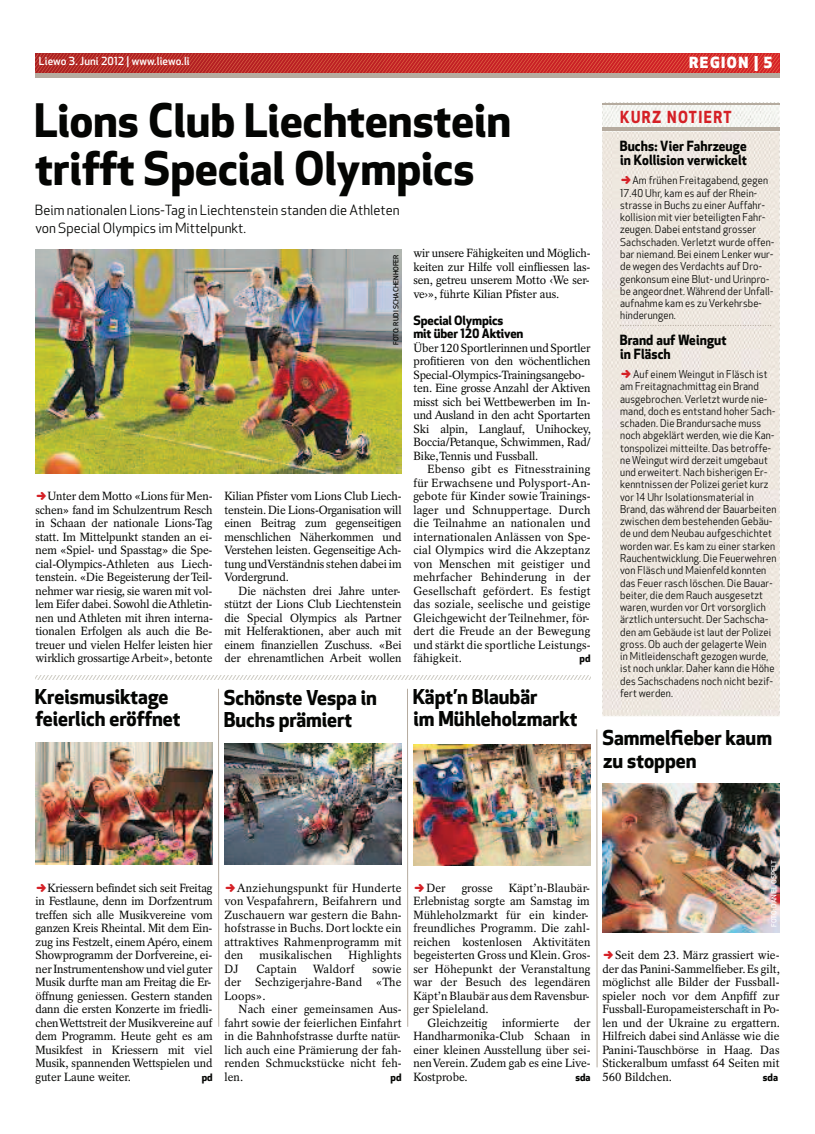
<style>
.page{position:relative;width:815px;height:1134px;background:#fff}
.page>*{position:absolute;margin:0;border:0;box-sizing:border-box;transform-origin:0 0}
.t1{font:700 45px/48.8px "Apex New";color:#040503}
.t2{font:700 20px/22.5px "Apex New";color:#040503}
.t3{font:700 16.25px "Apex New";letter-spacing:.1em;color:#d52026;scale:.9 1}
.t4{font:800 15px "Apex New";letter-spacing:.1em;color:#fff}
.t5{font:13.75px/18.8px "Apex New";color:#040503}
.t6{font:700 13.75px/14.5px "Apex New";letter-spacing:.01em;color:#040503;scale:.95 1}
.t7{font:700 12.5px/13.5px "Apex New";letter-spacing:-.01em;color:#040503}
.t8{font:11.88px/13.5px "Rotation";letter-spacing:-.01em;color:#040503;text-align:justify}
.t9{font:11.88px "Rotation";letter-spacing:.015em;color:#040503}
.t10{font:500 10.88px "Apex New";letter-spacing:.01em;color:#fff}
.t11{font:10.62px/12.2px "Apex New";letter-spacing:.015em;color:#040503;scale:.95 1}
.t12{font:700 10px "Apex New";color:#040503}
.t13{font:500 6.88px "Apex New";color:#040503}
.t14{font:500 6.88px "Apex New";color:#fff}
.s1{font-family:"FF Dingbitts Arrows One";font-size:15px;color:#d52026}
</style>
<div class="page">
<img style="left:35px;top:249px;width:367px;height:224px">
<img style="left:771px;top:104px;width:9px;height:611px">
<hr style="left:602px;top:103px;width:178px;height:1px;background:#b5ab9f">
<svg style="left:602px;top:104px;width:169px;height:611px;background:#ede7df"></svg>
<hr style="left:602px;top:128px;width:178px;height:3px;background:#b5ab9f">
<svg style="left:35px;top:676px;width:556px;height:3px"></svg>
<img style="left:298px;top:53px;width:482px;height:21px">
<img style="left:35px;top:53px;width:263px;height:21px">
<hr style="left:35px;top:74px;width:745px;height:4px;background:#b5ab9f">
<img style="left:413px;top:744px;width:178px;height:121px">
<img style="left:602px;top:784px;width:178px;height:148px">
<hr style="left:597px;top:729px;width:1px;height:338px;background:#b5ab9f">
<hr style="left:407px;top:689px;width:1px;height:338px;background:#b5ab9f">
<img style="left:224px;top:743px;width:178px;height:122px">
<hr style="left:218px;top:689px;width:1px;height:338px;background:#b5ab9f">
<img style="left:35px;top:742px;width:178px;height:123px">
<p class="t10" style="left:39px;top:55px;width:152px">Liewo 3. Juni 2012 | www.liewo.li</p>
<p class="t4" style="left:689px;top:54px;width:85px">REGION | 5</p>
<h1 class="t1" style="left:34px;top:98px;width:479px">Lions Club Liechtenstein trifft Special Olympics</h1>
<p class="t5" style="left:35px;top:201px;width:366px">Beim nationalen Lions-Tag in Liechtenstein standen die Athleten von Special Olympics im Mittelpunkt.</p>
<p class="t13" style="left:392px;top:345px;width:92px;rotate:-90deg">FOTO: RUDI SCHACHENHOFER</p>
<p class="t8" style="left:35px;top:490px;width:179px"><span class="s1">D</span>Unter dem Motto «Lions für Men&shy;schen» fand im Schulzentrum Resch in Schaan der nationale Lions-Tag statt. Im Mittelpunkt standen an ei&shy;nem «Spiel- und Spasstag» die Spe&shy;cial-Olympics-Athleten aus Liech&shy;tenstein. «Die Begeisterung der Teil&shy;nehmer war riesig, sie waren mit vol&shy;lem Eifer dabei. Sowohl die Athletin&shy;nen und Athleten mit ihren interna&shy;tionalen Erfolgen als auch die Be&shy;treuer und vielen Helfer leisten hier wirklich grossartige Arbeit», betonte</p>
<h2 class="t2" style="left:35px;top:686px;width:147px">Kreismusiktage feierlich eröffnet</h2>
<p class="t8" style="left:224px;top:490px;width:179px">Kilian Pfister vom Lions Club Liech&shy;tenstein. Die Lions-Organisation will einen Beitrag zum gegenseitigen menschlichen Näherkommen und Verstehen leisten. Gegenseitige Ach&shy;tung und Verständnis stehen dabei im Vordergrund.</p>
<p class="t8" style="left:224px;top:585px;width:179px;text-indent:14px">Die nächsten drei Jahre unter&shy;stützt der Lions Club Liechtenstein die Special Olympics als Partner mit Helferaktionen, aber auch mit einem finanziellen Zuschuss. «Bei der ehrenamtlichen Arbeit wollen</p>
<h2 class="t2" style="left:224px;top:687px;width:155px">Schönste Vespa in<br>Buchs prämiert</h2>
<p class="t8" style="left:413px;top:247px;width:179px">wir unsere Fähigkeiten und Möglich&shy;keiten zur Hilfe voll einfliessen las&shy;sen, getreu unserem Motto ‹We ser&shy;ve›», führte Kilian Pfister aus.</p>
<p class="t7" style="left:413px;top:314px;width:112px">Special Olympics mit über 120 Aktiven</p>
<p class="t8" style="left:413px;top:342px;width:179px;text-align:left">Über 120 Sportlerinnen und Sportler profitieren von den wöchentlichen Special-Olympics-Trainingsangebo&shy;ten. Eine grosse Anzahl der Aktiven misst sich bei Wettbewerben im In&shy;und Ausland in den acht Sportarten Ski alpin, Langlauf, Unihockey, Boccia/Petanque, Schwimmen, Rad/ Bike, Tennis und Fussball.</p>
<p class="t8" style="left:413px;top:463px;width:179px;text-indent:14px">Ebenso gibt es Fitnesstraining für Erwachsene und Polysport-An&shy;gebote für Kinder sowie Trainings&shy;lager und Schnuppertage. Durch die Teilnahme an nationalen und internationalen Anlässen von Spe&shy;cial Olympics wird die Akzeptanz von Menschen mit geistiger und mehrfacher Behinderung in der Gesellschaft gefördert. Es festigt das soziale, seelische und geistige Gleichgewicht der Teilnehmer, för&shy;dert die Freude an der Bewegung und stärkt die sportliche Leistungs&shy;fähigkeit.</p>
<p class="t12" style="left:579px;top:653px;width:13px">pd</p>
<h2 class="t2" style="left:413px;top:686px;width:166px">Käpt’n Blaubär<br>im Mühleholzmarkt</h2>
<h3 class="t3" style="left:620px;top:109px;width:125px">KURZ NOTIERT</h3>
<p class="t6" style="left:620px;top:139px;width:135px">Buchs: Vier Fahrzeuge in Kollision verwickelt</p>
<p class="t11" style="left:620px;top:175px;width:164px"><span class="s1">D</span>Am frühen Freitagabend, gegen<br>17.40 Uhr, kam es auf der Rhein&shy;strasse in Buchs zu einer Auffahr&shy;kollision mit vier beteiligten Fahr&shy;zeugen. Dabei entstand grosser<br>Sachschaden. Verletzt wurde offen&shy;bar niemand. Bei einem Lenker wur&shy;de wegen des Verdachts auf Dro&shy;genkonsum eine Blut- und Urinpro&shy;be angeordnet. Während der Unfall - aufnahme kam es zu Verkehrsbe - hinderungen.</p>
<p class="t6" style="left:620px;top:333px;width:114px">Brand auf Weingut in Fläsch</p>
<p class="t11" style="left:620px;top:369px;width:166px"><span class="s1">D</span>Auf einem Weingut in Fläsch ist am Freitagnachmittag ein Brand ausgebrochen. Verletzt wurde nie&shy;mand, doch es entstand hoher Sach&shy;schaden. Die Brandursache muss noch abgeklärt werden, wie die Kan&shy;tonspolizei mitteilte. Das betroffe&shy;ne Weingut wird derzeit umgebaut und erweitert. Nach bisherigen Er&shy;kenntnissen der Polizei geriet kurz vor 14 Uhr Isolationsmaterial in Brand, das während der Bauarbeiten zwischen dem bestehenden Gebäu&shy;de und dem Neubau aufgeschichtet worden war. Es kam zu einer starken Rauchentwicklung. Die Feuerwehren von Fläsch und Maienfeld konnten das Feuer rasch löschen. Die Bauar&shy;beiter, die dem Rauch ausgesetzt waren, wurden vor Ort vorsorglich ärztlich untersucht. Der Sachscha&shy;den am Gebäude ist laut der Polizei gross. Ob auch der gelagerte Wein in Mitleidenschaft gezogen wurde, ist noch unklar. Daher kann die Höhe des Sachschadens noch nicht bezif&shy;fert werden.</p>
<h2 class="t2" style="left:602px;top:727px;width:171px">Sammelfieber kaum zu stoppen</h2>
<p class="t8" style="left:35px;top:882px;width:179px"><span class="s1">D</span>Kriessern befindet sich seit Freitag in Festlaune, denn im Dorfzentrum treffen sich alle Musikvereine vom ganzen Kreis Rheintal. Mit dem Ein&shy;zug ins Festzelt, einem Apéro, einem Showprogramm der Dorfvereine, ei&shy;ner Instrumentenshow und viel guter Musik durfte man am Freitag die Er&shy;öffnung geniessen. Gestern standen dann die ersten Konzerte im friedli&shy;chen Wettstreit der Musikvereine auf dem Programm. Heute geht es am Musikfest in Kriessern mit viel Musik, spannenden Wettspielen und guter Laune weiter.</p>
<p class="t12" style="left:202px;top:1072px;width:12px">pd</p>
<p class="t8" style="left:224px;top:882px;width:179px"><span class="s1">D</span>Anziehungspunkt für Hunderte von Vespafahrern, Beifahrern und Zuschauern war gestern die Bahn&shy;hofstrasse in Buchs. Dort lockte ein attraktives Rahmenprogramm mit den</p>
<p class="t9" style="left:260px;top:950px;width:74px">musikalischen</p>
<p class="t9" style="left:349px;top:950px;width:54px">Highlights</p>
<p class="t8" style="left:224px;top:963px;width:16px">DJ</p>
<p class="t9" style="left:256px;top:964px;width:42px">Captain</p>
<p class="t9" style="left:313px;top:964px;width:43px">Waldorf</p>
<p class="t8" style="left:224px;top:963px;width:179px;text-indent:148px">sowie der Sechzigerjahre-Band «The Loops».</p>
<p class="t8" style="left:224px;top:1003px;width:179px;text-indent:14px">Nach einer gemeinsamen Aus&shy;fahrt sowie der feierlichen Einfahrt in die Bahnhofstrasse durfte natür&shy;lich auch eine Prämierung der fah&shy;renden Schmuckstücke nicht feh&shy;len.</p>
<p class="t12" style="left:391px;top:1072px;width:13px">pd</p>
<p class="t8" style="left:413px;top:882px;width:179px;text-align:left;text-indent:95px">Käpt’n-Blaubär-<br>Erlebnistag sorgte am Samstag im<br>Mühleholzmarkt für ein kinder&shy;freundliches Programm. Die zahl&shy;reichen kostenlosen Aktivitäten begeisterten Gross und Klein. Gros&shy;ser Höhepunkt der Veranstaltung war der Besuch des legendären<br>Käpt’n Blaubär aus dem Ravensbur&shy;ger Spieleland.</p>
<p class="t8" style="left:413px;top:1017px;width:179px;text-indent:14px">Gleichzeitig informierte der Handharmonika-Club Schaan in einer kleinen Ausstellung über sei&shy;nen Verein. Zudem gab es eine Live-Kostprobe.</p>
<p class="t8" style="left:413px;top:882px;width:34px"><span class="s1">D</span>Der</p>
<p class="t8" style="left:462px;top:882px;width:33px">grosse</p>
<p class="t12" style="left:575px;top:1072px;width:17px">sda</p>
<p class="t14" style="left:770px;top:927px;width:68px;rotate:-90deg">FOTO: DANIEL OSPELT</p>
<p class="t8" style="left:602px;top:949px;width:179px"><span class="s1">D</span>Seit dem 23. März grassiert wie&shy;der das Panini-Sammelfieber. Es gilt, möglichst alle Bilder der Fussball&shy;spieler noch vor dem Anpfiff zur Fussball-Europameisterschaft in Po&shy;len und der Ukraine zu ergattern.<br>Hilfreich dabei sind Anlässe wie die Panini-Tauschbörse in Haag. Das Stickeralbum umfasst 64 Seiten mit 560 Bildchen.</p>
<p class="t12" style="left:763px;top:1072px;width:17px">sda</p>
</div>
